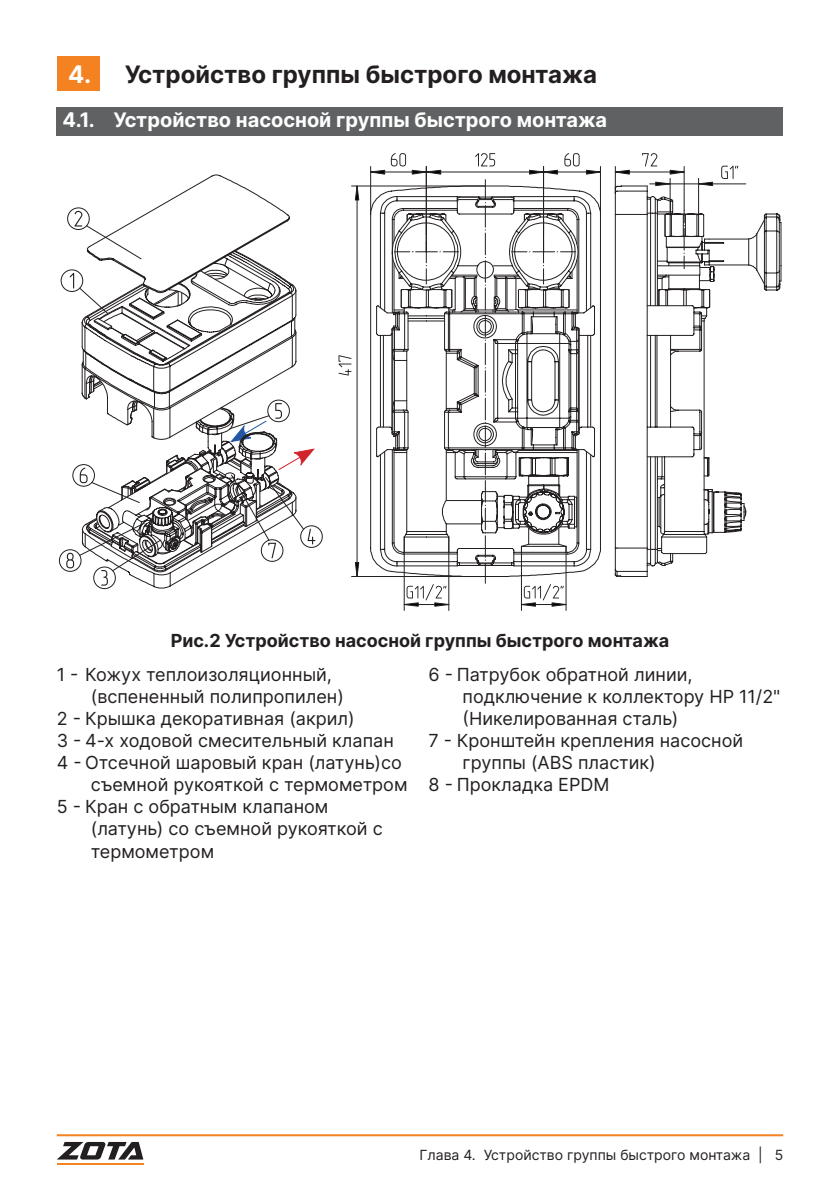
<style>
.page{position:relative;width:840px;height:1191px;background:#fff}
.page>*{position:absolute;margin:0;border:0;box-sizing:border-box;transform-origin:0 0}
.t1{font:700 24px "Inter";color:#231f20}
.t2{font:700 20px "Inter";color:#fff}
.t3{font:18px "Inter";color:#231f20}
.t4{font:700 18px "Inter";color:#231f20}
.t5{font:14px "Inter";color:#231f20}
.s1{color:#fff}
</style>
<div class="page">
<hr style="left:57px;top:1134px;width:725px;height:2px;background:#f58220">
<svg style="left:57px;top:1142px;width:86px;height:17px"></svg>
<hr style="left:57px;top:1163px;width:86px;height:1px;background:#f58220">
<div style="left:57px;top:57px;width:42px;height:34px;background:#f58220"></div>
<div style="left:57px;top:108px;width:725px;height:28px;background:#5f6162"></div>
<div style="left:300px;top:525px;width:22px;height:22px;border:1px solid #231f20;border-radius:50%"></div>
<div style="left:93px;top:567px;width:22px;height:22px;border:1px solid #231f20;border-radius:50%"></div>
<div style="left:59px;top:549px;width:22px;height:22px;border:1px solid #231f20;border-radius:50%"></div>
<div style="left:61px;top:270px;width:22px;height:22px;border:1px solid #231f20;border-radius:50%"></div>
<div style="left:67px;top:208px;width:22px;height:22px;border:1px solid #231f20;border-radius:50%"></div>
<svg style="left:66px;top:211px;width:249px;height:376px"></svg>
<div style="left:267px;top:400px;width:22px;height:22px;border:1px solid #231f20;border-radius:50%"></div>
<svg style="left:370px;top:185px;width:6px;height:379px"></svg>
<hr style="left:426px;top:172px;width:117px;height:1px;background:#231f20">
<hr style="left:370px;top:166px;width:1px;height:48px;background:#231f20">
<hr style="left:425px;top:166px;width:1px;height:86px;background:#231f20">
<hr style="left:543px;top:172px;width:57px;height:1px;background:#231f20">
<svg style="left:585px;top:170px;width:14px;height:4px"></svg>
<svg style="left:529px;top:170px;width:28px;height:4px"></svg>
<hr style="left:599px;top:166px;width:1px;height:48px;background:#231f20">
<hr style="left:543px;top:166px;width:1px;height:86px;background:#231f20">
<hr style="left:356px;top:186px;width:1px;height:390px;background:#231f20">
<svg style="left:355px;top:187px;width:4px;height:13px"></svg>
<svg style="left:355px;top:562px;width:4px;height:14px"></svg>
<hr style="left:351px;top:186px;width:134px;height:1px;background:#231f20">
<hr style="left:351px;top:576px;width:134px;height:1px;background:#231f20">
<hr style="left:448px;top:537px;width:1px;height:73px;background:#231f20">
<hr style="left:403px;top:537px;width:1px;height:73px;background:#231f20">
<hr style="left:521px;top:546px;width:1px;height:64px;background:#231f20">
<hr style="left:565px;top:546px;width:1px;height:64px;background:#231f20">
<svg style="left:370px;top:153px;width:71px;height:21px"></svg>
<svg style="left:475px;top:153px;width:20px;height:13px"></svg>
<svg style="left:564px;top:153px;width:15px;height:13px"></svg>
<svg style="left:614px;top:153px;width:165px;height:424px"></svg>
<svg style="left:338px;top:355px;width:13px;height:20px"></svg>
<svg style="left:376px;top:180px;width:219px;height:426px"></svg>
<h1 class="t1" style="left:68px;top:57px;width:530px"><span class="s1">4.</span> Устройство группы быстрого монтажа</h1>
<p class="t2" style="left:62px;top:105px;width:546px">4.1. Устройство насосной группы быстрого монтажа</p>
<p class="t4" style="left:171px;top:627px;width:499px">Рис.2 Устройство насосной группы быстрого монтажа</p>
<p class="t3" style="left:57px;top:662px;width:276px">1 - Кожух теплоизоляционный,</p>
<p class="t3" style="left:91px;top:684px;width:254px">(вспененный полипропилен)</p>
<p class="t3" style="left:57px;top:706px;width:299px">2 - Крышка декоративная (акрил)</p>
<p class="t3" style="left:57px;top:728px;width:338px">3 - 4-х ходовой смесительный клапан</p>
<p class="t3" style="left:57px;top:750px;width:346px">4 - Отсечной шаровый кран (латунь)со</p>
<p class="t3" style="left:91px;top:772px;width:318px">съемной рукояткой с термометром</p>
<p class="t3" style="left:57px;top:794px;width:273px">5 - Кран с обратным клапаном</p>
<p class="t3" style="left:91px;top:816px;width:293px">(латунь) со съемной рукояткой с</p>
<p class="t3" style="left:91px;top:838px;width:125px">термометром</p>
<p class="t3" style="left:428px;top:662px;width:265px">6 - Патрубок обратной линии,</p>
<p class="t3" style="left:462px;top:684px;width:319px">подключение к коллектору НР 11/2"</p>
<p class="t3" style="left:462px;top:706px;width:217px">(Никелированная сталь)</p>
<p class="t3" style="left:428px;top:728px;width:316px">7 - Кронштейн крепления насосной</p>
<p class="t3" style="left:462px;top:750px;width:195px">группы (ABS пластик)</p>
<p class="t3" style="left:428px;top:772px;width:182px">8 - Прокладка EPDM</p>
<p class="t5" style="left:419px;top:1144px;width:365px">Глава 4. Устройство группы быстрого монтажа | 5</p>
</div>
